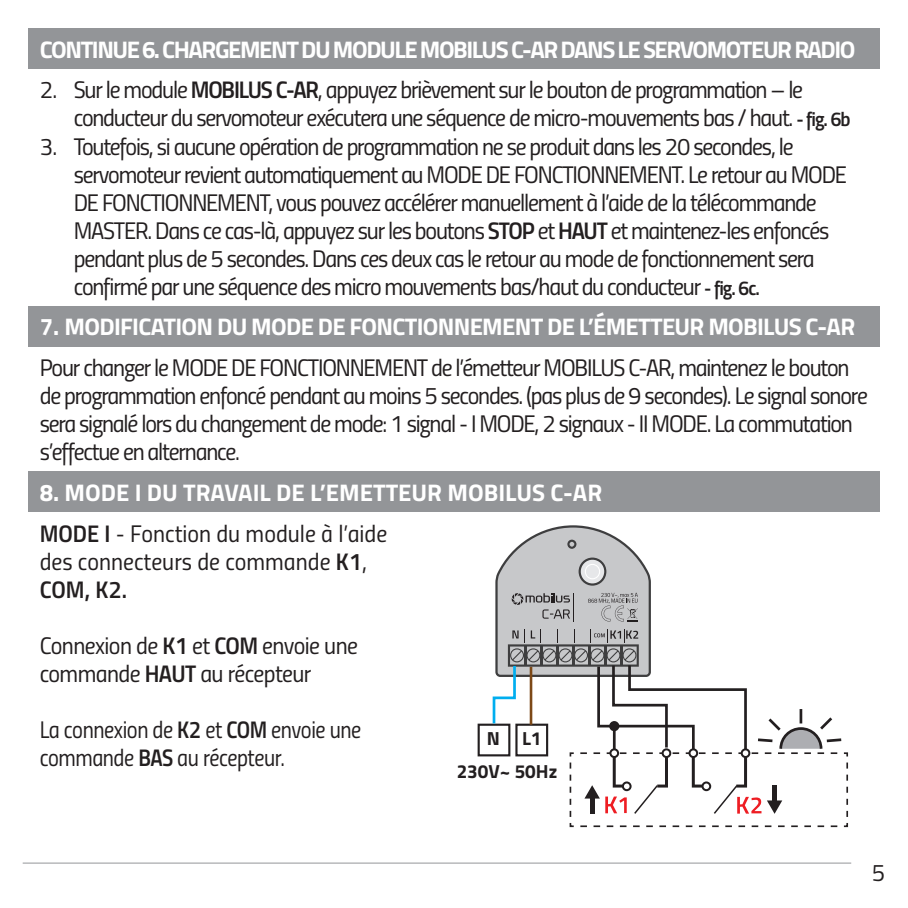
<style>
.page{position:relative;width:908px;height:908px;background:#fff}
.page>*{position:absolute;margin:0;border:0;box-sizing:border-box;transform-origin:0 0}
.t1{font:24px/28px "Titillium Regular Upright";letter-spacing:-.05em;color:#231f20}
.t2{font:24px/28px "Titillium Regular Upright";color:#231f20}
.t3{font:700 24px "Titillium";letter-spacing:-.06em;color:#fff}
.t4{font:700 24px "Titillium";letter-spacing:-.03em;color:#fff}
.t5{font:24px/28px "Titillium Regular Upright";letter-spacing:-.02em;color:#231f20;scale:.93 1}
.t6{font:24px/28px "Titillium Regular Upright";letter-spacing:-.025em;color:#231f20}
.t7{font:700 24px "Titillium";color:#fff}
.t8{font:700 18.8px/32.8px "Titillium";color:#231f20}
.s1{font-family:"Titillium Semibold Upright"}
.s2{font-family:"Titillium Semibold Upright";font-size:20px}
</style>
<div class="page">
<div style="left:28px;top:28px;width:851px;height:41px;background:#939598"></div>
<div style="left:28px;top:306px;width:851px;height:40px;background:#939598"></div>
<div style="left:28px;top:471px;width:851px;height:41px;background:#939598"></div>
<div style="left:477px;top:723px;width:33px;height:33px;border:2px solid #231f20"></div>
<svg style="left:491px;top:525px;width:357px;height:302px"></svg>
<hr style="left:23px;top:862px;width:827px;height:1px;background:#939598">
<p class="t3" style="left:40px;top:31px;width:816px">CONTINUE 6. CHARGEMENT DU MODULE MOBILUS C-AR DANS LE SERVOMOTEUR RADIO</p>
<p class="t1" style="left:74px;top:75px;width:778px;text-indent:-34px">2. Sur le module <span class="s1">MOBILUS C-AR</span>, appuyez brièvement sur le bouton de programmation – le conducteur du servomoteur exécutera une séquence de micro-mouvements bas / haut. <span class="s2">- fig. 6b</span></p>
<p class="t1" style="left:74px;top:131px;width:774px;text-indent:-34px">3. Toutefois, si aucune opération de programmation ne se produit dans les 20 secondes, le servomoteur revient automatiquement au MODE DE FONCTIONNEMENT. Le retour au MODE DE FONCTIONNEMENT, vous pouvez accélérer manuellement à l’aide de la télécommande MASTER. Dans ce cas-là, appuyez sur les boutons <span class="s1">STOP</span> et <span class="s1">HAUT</span> et maintenez-les enfoncés pendant plus de 5 secondes. Dans ces deux cas le retour au mode de fonctionnement sera confirmé par une séquence des micro mouvements bas/haut du conducteur <span class="s2">- fig. 6c.</span></p>
<p class="t4" style="left:40px;top:308px;width:816px">7. MODIFICATION DU MODE DE FONCTIONNEMENT DE L’ÉMETTEUR MOBILUS C-AR</p>
<p class="t1" style="left:40px;top:352px;width:829px">Pour changer le MODE DE FONCTIONNEMENT de l’émetteur MOBILUS C-AR, maintenez le bouton de programmation enfoncé pendant au moins 5 secondes. (pas plus de 9 secondes). Le signal sonore sera signalé lors du changement de mode: 1 signal - I MODE, 2 signaux - II MODE. La commutation s’effectue en alternance.</p>
<p class="t7" style="left:40px;top:474px;width:564px">8. MODE I DU TRAVAIL DE L’EMETTEUR MOBILUS C-AR</p>
<p class="t2" style="left:40px;top:517px;width:349px"><span class="s1">MODE I</span> - Fonction du module à l’aide des connecteurs de commande <span class="s1">K1</span>,<br><span class="s1">COM, K2.</span></p>
<p class="t6" style="left:40px;top:629px;width:319px">Connexion de <span class="s1">K1</span> et <span class="s1">COM</span> envoie une commande <span class="s1">HAUT</span> au récepteur</p>
<p class="t5" style="left:40px;top:713px;width:347px">La connexion de <span class="s1">K2</span> et <span class="s1">COM</span> envoie une commande <span class="s1">BAS</span> au récepteur.</p>
<p class="t8" style="left:456px;top:720px;width:102px;text-indent:30px">N L1<br>230V~ 50Hz</p>
<p class="t1" style="left:871px;top:856px;width:15px">5</p>
</div>
